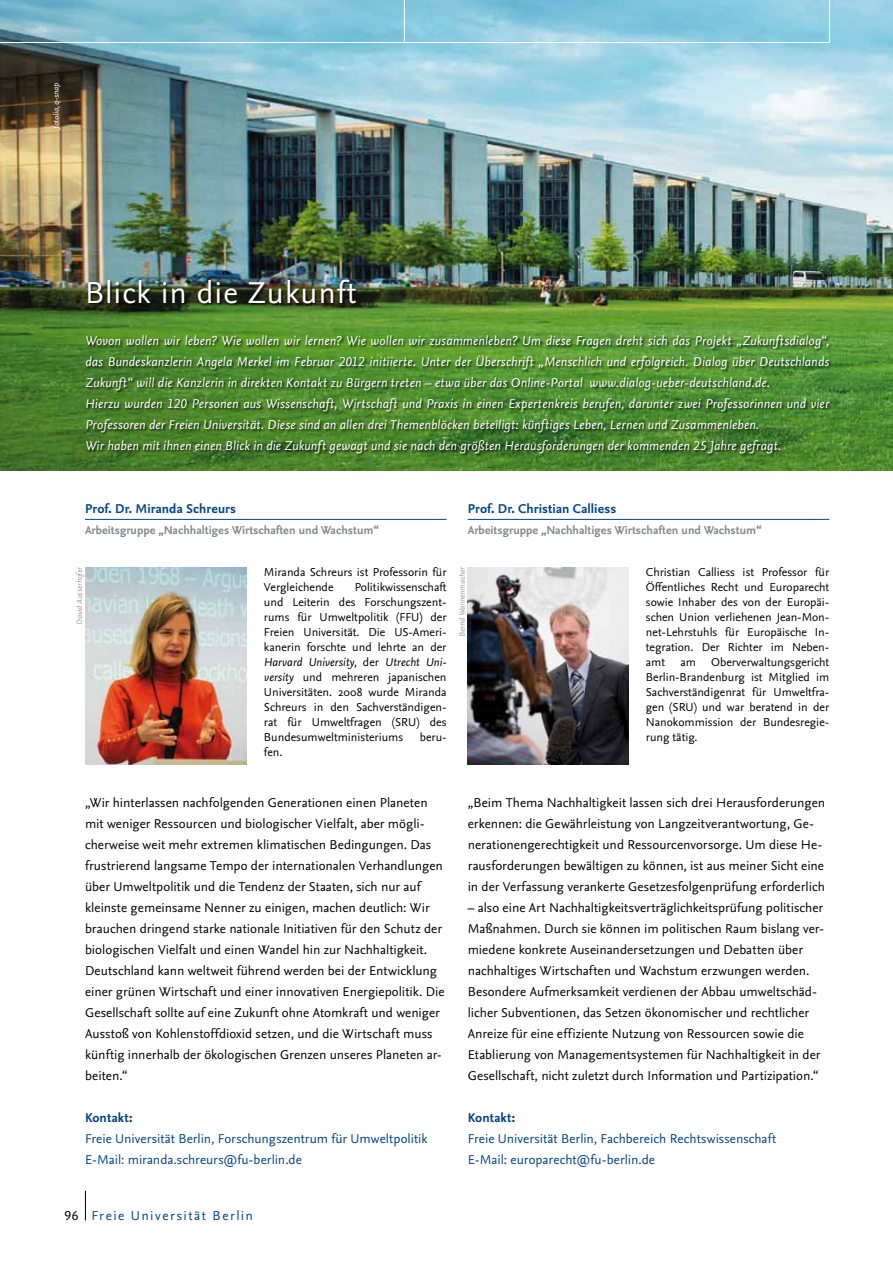
<style>
.page{position:relative;width:893px;height:1263px;background:#fff}
.page>*{position:absolute;margin:0;border:0;box-sizing:border-box;transform-origin:0 0}
.t1{font:31.5px "Nexus Sans OT";letter-spacing:.03em;color:#fff}
.t2{font:13.5px "Nexus Sans OT";letter-spacing:.11em;color:#004489}
.t3{font:13.35px/21px "Nexus Sans OT";color:#000}
.t4{font:italic 13.35px/21px "Nexus Sans OT";letter-spacing:.01em;color:#fff}
.t5{font:13.35px/21px "Nexus Sans OT";color:#004489}
.t6{font:700 13.35px "Nexus Sans OT";letter-spacing:.01em;color:#004489}
.t7{font:12px/15px "Nexus Sans OT";color:#000}
.t8{font:700 12px "Nexus Sans OT";color:#87888a}
.t9{font:italic 8.25px "Nexus Sans OT";color:#9c9e9f}
.t10{font:italic 8.25px "Nexus Sans OT";color:#fff}
.s1{font-style:italic}
.s2{color:#000}
</style>
<div class="page">
<hr style="left:85px;top:519px;width:361px;height:1px;background:#004489">
<hr style="left:468px;top:519px;width:361px;height:1px;background:#004489">
<img style="left:86px;top:567px;width:161px;height:198px">
<img style="left:468px;top:567px;width:161px;height:198px">
<img style="left:0;top:0;width:893px;height:471px">
<svg style="left:85px;top:1191px;width:1px;height:29px"></svg>
<hr style="left:829px;top:0;width:1px;height:43px;background:#fff">
<hr style="left:404px;top:0;width:1px;height:43px;background:#fff">
<hr style="left:0;top:42px;width:829px;height:1px;background:#fff">
<div style="left:86px;top:279px;width:746px;height:177px;background:#000;opacity:.75"></div>
<p class="t10" style="left:51px;top:129px;width:47px;rotate:-90deg">fotolia, q-snap</p>
<h1 class="t1" style="left:85px;top:272px;width:273px">Blick in die Zukunft</h1>
<p class="t4" style="left:85px;top:330px;width:745px">Wovon wollen wir leben? Wie wollen wir lernen? Wie wollen wir zusammenleben? Um diese Fragen dreht sich das Projekt „Zukunftsdialog“, das Bundeskanzlerin Angela Merkel im Februar 2012 initiierte. Unter der Überschrift „Menschlich und erfolgreich. Dialog über Deutschlands Zukunft“ will die Kanzlerin in direkten Kontakt zu Bürgern treten – etwa über das Online-Portal www.dialog-ueber-deutschland.de.<br>Hierzu wurden 120 Personen aus Wissenschaft, Wirtschaft und Praxis in einen Expertenkreis berufen, darunter zwei Professorinnen und vier Professoren der Freien Universität. Diese sind an allen drei Themenblöcken beteiligt: künftiges Leben, Lernen und Zusammenleben.<br>Wir haben mit ihnen einen Blick in die Zukunft gewagt und sie nach den größten Herausforderungen der kommenden 25 Jahre gefragt.</p>
<p class="t6" style="left:85px;top:500px;width:153px">Prof. Dr. Miranda Schreurs</p>
<p class="t8" style="left:85px;top:522px;width:295px">Arbeitsgruppe „Nachhaltiges Wirtschaften und Wachstum“</p>
<p class="t6" style="left:468px;top:500px;width:150px">Prof. Dr. Christian Calliess</p>
<p class="t8" style="left:468px;top:522px;width:295px">Arbeitsgruppe „Nachhaltiges Wirtschaften und Wachstum“</p>
<p class="t9" style="left:74px;top:625px;width:59px;rotate:-90deg">David Ausserhofer</p>
<p class="t9" style="left:457px;top:636px;width:71px;rotate:-90deg">Bernd Wannenmacher</p>
<p class="t7" style="left:264px;top:565px;width:184px">Miranda Schreurs ist Professorin für<br>Vergleichende</p>
<p class="t7" style="left:264px;top:580px;width:184px;text-align:justify;text-indent:91px">Politikwissenschaft und Leiterin des Forschungszent&shy;rums für Umweltpolitik (FFU) der Freien Universität. Die US-Ameri&shy;kanerin forschte und lehrte an der <span class="s1">Harvard University,</span> der <span class="s1">Utrecht Uni&shy;versity</span> und mehreren japanischen Universitäten. 2008 wurde Miranda Schreurs in den Sachverständigen&shy;rat für Umweltfragen (SRU) des Bundesumweltministeriums</p>
<p class="t7" style="left:420px;top:730px;width:28px">beru-</p>
<p class="t7" style="left:264px;top:745px;width:20px">fen.</p>
<p class="t7" style="left:646px;top:565px;width:185px">Christian Calliess ist Professor für<br>Öffentliches Recht und Europarecht sowie Inhaber des von der Europäi&shy;schen Union verliehenen Jean-Mon&shy;net-Lehrstuhls für Europäische In&shy;tegration. Der Richter im Neben&shy;amt</p>
<p class="t7" style="left:646px;top:655px;width:185px;text-align:justify;text-indent:65px">Oberverwaltungsgericht Berlin-Brandenburg ist Mitglied im Sachverständigenrat für Umweltfra&shy;gen (SRU) und war beratend in der Nanokommission der Bundesregie&shy;rung tätig.</p>
<p class="t7" style="left:680px;top:655px;width:17px">am</p>
<p class="t3" style="left:85px;top:792px;width:361px">„Wir hinterlassen nachfolgenden Generationen einen Planeten mit weniger Ressourcen und biologischer Vielfalt, aber mögli&shy;cherweise weit mehr extremen klimatischen Bedingungen. Das frustrierend langsame Tempo der internationalen Verhandlungen über Umweltpolitik und die Tendenz der Staaten, sich nur auf kleinste gemeinsame Nenner zu einigen, machen deutlich: Wir brauchen dringend starke nationale Initiativen für den Schutz der biologischen Vielfalt und einen Wandel hin zur Nachhaltigkeit.<br>Deutschland kann weltweit führend werden bei der Entwicklung einer grünen Wirtschaft und einer innovativen Energiepolitik. Die Gesellschaft sollte auf eine Zukunft ohne Atomkraft und weniger Ausstoß von Kohlenstoffdioxid setzen, und die Wirtschaft muss künftig innerhalb der ökologischen Grenzen unseres Planeten ar&shy;beiten.“</p>
<p class="t6" style="left:85px;top:1109px;width:49px">Kontakt:</p>
<p class="t5" style="left:85px;top:1128px;width:344px">Freie Universität Berlin, Forschungszentrum für Umweltpolitik<br>E-Mail: miranda.schreurs@fu-berlin.de</p>
<p class="t3" style="left:468px;top:792px;width:359px">„Beim Thema Nachhaltigkeit lassen sich drei Herausforderungen erkennen: die Gewährleistung von Langzeitverantwortung, Ge&shy;nerationengerechtigkeit und Ressourcenvorsorge. Um diese He&shy;rausforderungen bewältigen zu können, ist aus meiner Sicht eine in der Verfassung verankerte Gesetzesfolgenprüfung erforderlich</p>
<p class="t3" style="left:468px;top:897px;width:358px">– also eine Art Nachhaltigkeitsverträglichkeitsprüfung politischer Maßnahmen. Durch sie können im politischen Raum bislang ver&shy;miedene konkrete Auseinandersetzungen und Debatten über nachhaltiges Wirtschaften und Wachstum erzwungen werden.<br>Besondere Aufmerksamkeit verdienen der Abbau umweltschäd&shy;licher Subventionen, das Setzen ökonomischer und rechtlicher Anreize für eine effiziente Nutzung von Ressourcen sowie die Etablierung von Managementsystemen für Nachhaltigkeit in der Gesellschaft, nicht zuletzt durch Information und Partizipation.“</p>
<p class="t6" style="left:468px;top:1109px;width:49px">Kontakt:</p>
<p class="t5" style="left:468px;top:1128px;width:310px">Freie Universität Berlin, Fachbereich Rechtswissenschaft<br>E-Mail: europarecht@fu-berlin.de</p>
<p class="t2" style="left:64px;top:1207px;width:190px"><span class="s2">96</span> Freie Universität Berlin</p>
</div>
